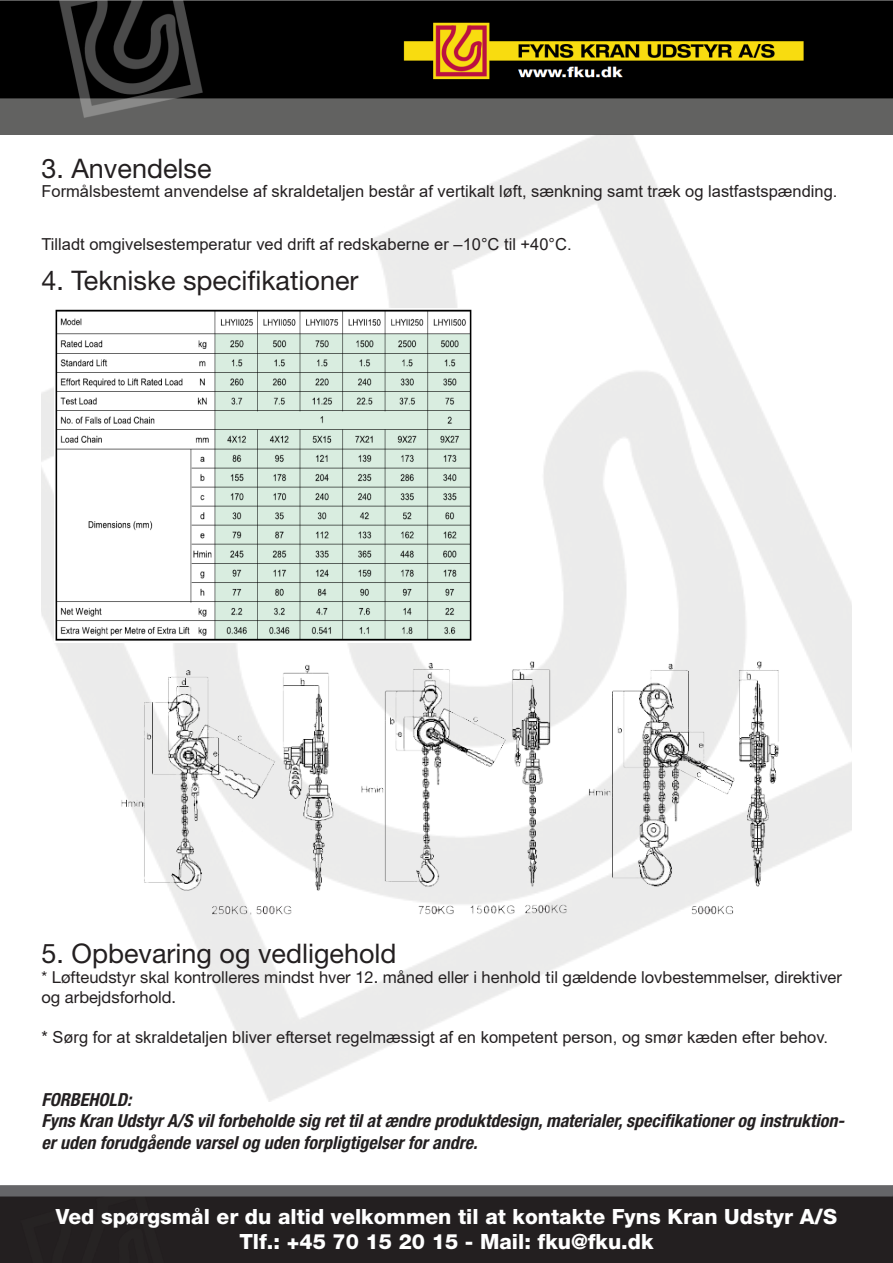
<style>
.page{position:relative;width:893px;height:1263px;background:#fff}
.page>*{position:absolute;margin:0;border:0;box-sizing:border-box;transform-origin:0 0}
.t1{font:27px "Helvetica Neue LT Std";color:#231f20}
.t2{font:800 21px/25.2px "Helvetica Neue LT Std";color:#fff;text-align:center}
.t3{font:italic 700 condensed 18px/21.6px "Helvetica Neue LT Std";color:#231f20}
.t4{font:16.5px "Arial";color:#231f20}
.t5{font:16.5px/19.8px "Helvetica Neue LT Std";color:#231f20}
</style>
<div class="page">
<img style="left:0;top:0;width:893px;height:135px">
<div style="left:1px;top:1196px;width:891px;height:66px;background:#231f20"></div>
<div style="left:0;top:1196px;width:893px;height:67px;border:2px solid #231f20"></div>
<img style="left:3px;top:1196px;width:192px;height:67px">
<div style="left:0;top:1185px;width:893px;height:11px;background:#656568;border:2px solid #656568"></div>
<svg style="left:892px;top:1185px;width:1px;height:78px"></svg>
<img style="left:55px;top:309px;width:417px;height:332px">
<img style="left:84px;top:655px;width:724px;height:268px">
<p class="t1" style="left:41px;top:152px;width:172px">3. Anvendelse</p>
<p class="t4" style="left:41px;top:180px;width:797px">Formålsbestemt anvendelse af skraldetaljen består af vertikalt løft, sænkning samt træk og lastfastspænding.</p>
<p class="t4" style="left:41px;top:233px;width:532px">Tilladt omgivelsestemperatur ved drift af redskaberne er –10°C til +40°C.</p>
<p class="t1" style="left:41px;top:264px;width:319px">4. Tekniske specifikationer</p>
<p class="t1" style="left:41px;top:938px;width:357px">5. Opbevaring og vedligehold</p>
<p class="t5" style="left:41px;top:967px;width:802px">* Løfteudstyr skal kontrolleres mindst hver 12. måned eller i henhold til gældende lovbestemmelser, direktiver og arbejdsforhold.</p>
<p class="t4" style="left:41px;top:1025px;width:788px">* Sørg for at skraldetaljen bliver efterset regelmæssigt af en kompetent person, og smør kæden efter behov.</p>
<p class="t3" style="left:41px;top:1088px;width:92px">FORBEHOLD:</p>
<p class="t3" style="left:41px;top:1110px;width:805px">Fyns Kran Udstyr A/S vil forbeholde sig ret til at ændre produktdesign, materialer, specifikationer og instruktion&shy;er uden forudgående varsel og uden forpligtigelser for andre.</p>
<p class="t2" style="left:56px;top:1204px;width:783px">Ved spørgsmål er du altid velkommen til at kontakte Fyns Kran Udstyr A/S<br>Tlf.: +45 70 15 20 15 - Mail: fku@fku.dk</p>
</div>
